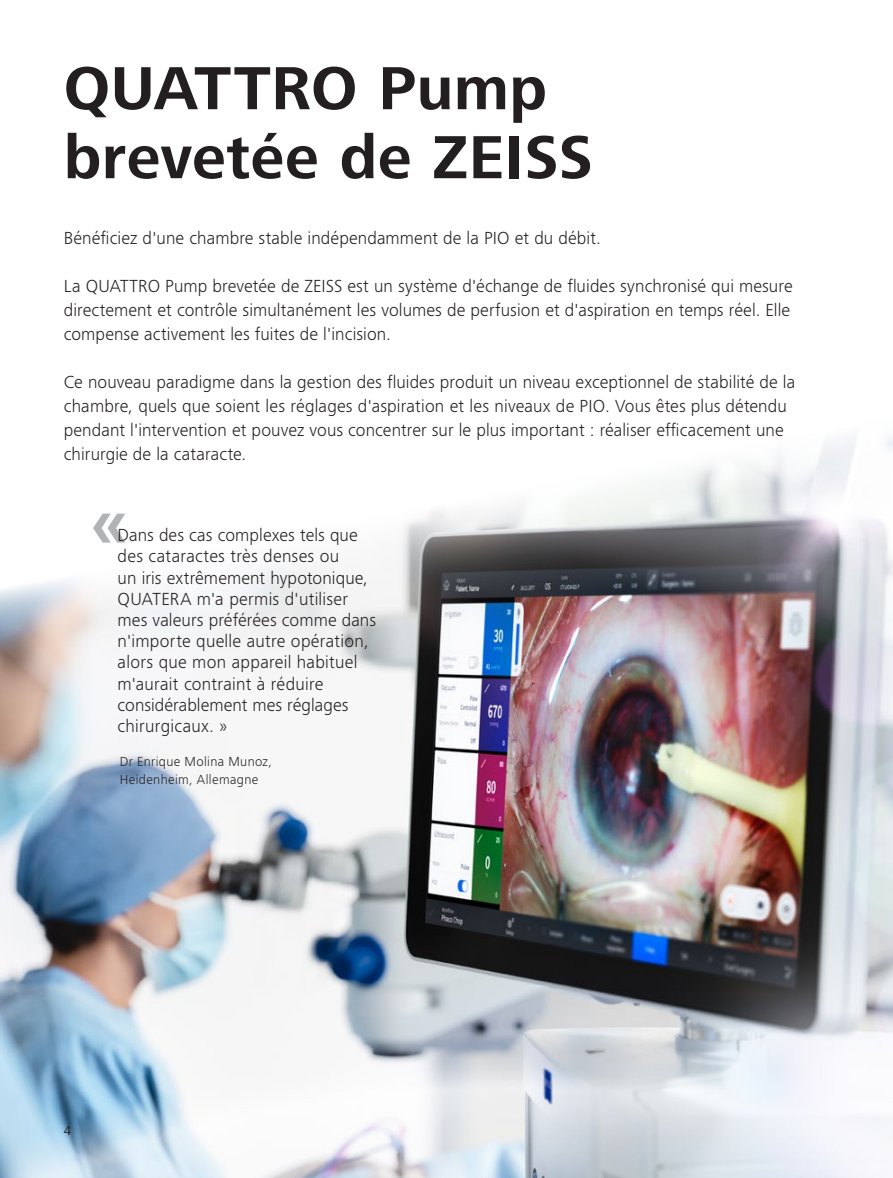
<style>
.page{position:relative;width:893px;height:1178px;background:#fff}
.page>*{position:absolute;margin:0;border:0;box-sizing:border-box;transform-origin:0 0}
.t1{font:700 72px "ZEISS Frutiger Next W1 G";color:#b2b3b7}
.t2{font:700 63px/69px "ZEISS Frutiger Next W1 G";letter-spacing:.01em;color:#231f20}
.t3{font:300 18px/21.1px "ZEISS Frutiger Next W1 G";letter-spacing:.005em;color:#231f20}
.t4{font:300 13.5px/18.6px "ZEISS Frutiger Next W1 G";letter-spacing:.03em;color:#231f20}
.t5{font:13.5px "ZEISS Frutiger Next W1 G";color:#231f20}
</style>
<div class="page">
<img style="left:0;top:743px;width:893px;height:435px">
<img style="left:0;top:437px;width:893px;height:306px">
<h2 class="t2" style="left:64px;top:56px;width:531px">QUATTRO Pump brevetée de ZEISS</h2>
<p class="t3" style="left:64px;top:226px;width:539px">Bénéficiez d'une chambre stable indépendamment de la PIO et du débit.</p>
<p class="t3" style="left:64px;top:273px;width:730px;line-height:24px">La QUATTRO Pump brevetée de ZEISS est un système d'échange de fluides synchronisé qui mesure directement et contrôle simultanément les volumes de perfusion et d'aspiration en temps réel. Elle compense activement les fuites de l'incision.</p>
<p class="t3" style="left:64px;top:369px;width:733px;line-height:24px">Ce nouveau paradigme dans la gestion des fluides produit un niveau exceptionnel de stabilité de la chambre, quels que soient les réglages d'aspiration et les niveaux de PIO. Vous êtes plus détendu pendant l'intervention et pouvez vous concentrer sur le plus important : réaliser efficacement une chirurgie de la cataracte.</p>
<h1 class="t1" style="left:91px;top:481px;width:37px">«</h1>
<p class="t3" style="left:118px;top:523px;width:260px">Dans des cas complexes tels que des cataractes très denses ou<br>un iris extrêmement hypotonique,<br>QUATERA m'a permis d'utiliser mes valeurs préférées comme dans n'importe quelle autre opération, alors que mon appareil habituel m'aurait contraint à réduire considérablement mes réglages chirurgicaux. »</p>
<p class="t4" style="left:120px;top:751px;width:154px">Dr Enrique Molina Munoz,<br>Heidenheim, Allemagne</p>
<p class="t5" style="left:64px;top:1123px;width:9px">4</p>
</div>
